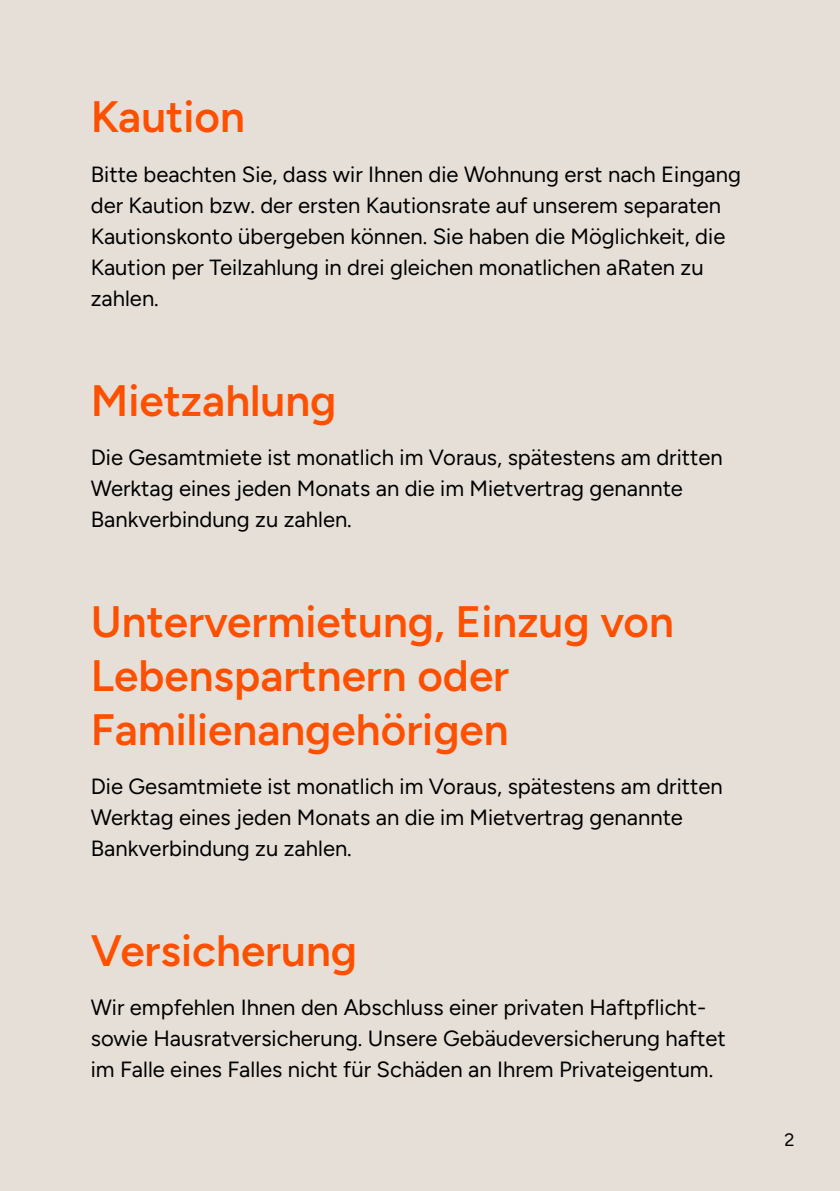
<style>
.page{position:relative;width:840px;height:1191px;background:#fff}
.page>*{position:absolute;margin:0;border:0;box-sizing:border-box;transform-origin:0 0}
.t1{font:600 44px/54px "Figtree";color:#ff5000}
.t2{font:22px/31px "Figtree";color:#000}
.t3{font:18px "Figtree";color:#000}
</style>
<div class="page">
<div style="left:0;top:0;width:839px;height:1191px;background:#e6dfd8"></div>
<h1 class="t1" style="left:91px;top:90px;width:155px">Kaution</h1>
<p class="t2" style="left:91px;top:159px;width:651px">Bitte beachten Sie, dass wir Ihnen die Wohnung erst nach Eingang der Kaution bzw. der ersten Kautionsrate auf unserem separaten Kautionskonto übergeben können. Sie haben die Möglichkeit, die Kaution per Teilzahlung in drei gleichen monatlichen aRaten zu zahlen.</p>
<h1 class="t1" style="left:91px;top:373px;width:247px">Mietzahlung</h1>
<p class="t2" style="left:91px;top:442px;width:633px">Die Gesamtmiete ist monatlich im Voraus, spätestens am dritten<br>Werktag eines jeden Monats an die im Mietvertrag genannte<br>Bankverbindung zu zahlen.</p>
<h1 class="t1" style="left:91px;top:594px;width:584px">Untervermietung, Einzug von<br>Lebenspartnern oder<br>Familienangehörigen</h1>
<p class="t2" style="left:91px;top:771px;width:633px">Die Gesamtmiete ist monatlich im Voraus, spätestens am dritten<br>Werktag eines jeden Monats an die im Mietvertrag genannte<br>Bankverbindung zu zahlen.</p>
<h1 class="t1" style="left:91px;top:923px;width:268px">Versicherung</h1>
<p class="t2" style="left:91px;top:992px;width:636px">Wir empfehlen Ihnen den Abschluss einer privaten Haftpflicht&shy;sowie Hausratversicherung. Unsere Gebäudeversicherung haftet im Falle eines Falles nicht für Schäden an Ihrem Privateigentum.</p>
<p class="t3" style="left:784px;top:1129px;width:12px">2</p>
</div>
